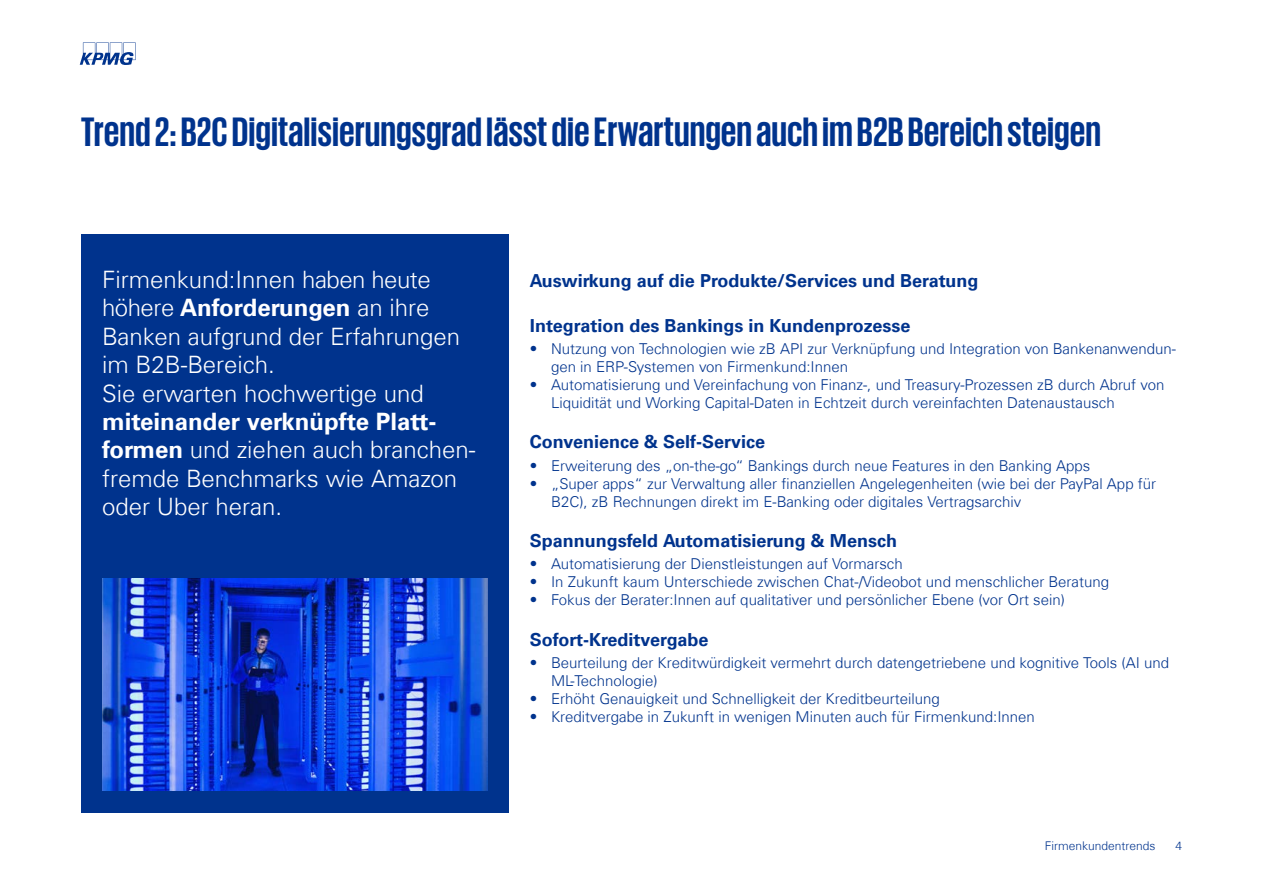
<style>
.page{position:relative;width:1263px;height:893px;background:#fff}
.page>*{position:absolute;margin:0;border:0;box-sizing:border-box;transform-origin:0 0}
.t1{font:700 42px "KPMG";color:#00338d}
.t2{font:300 24px/28.5px "Universfor KPMG";color:#fff}
.t3{font:700 18px "Universfor KPMG";color:#00338d}
.t4{font:300 15px/18px "Universfor KPMG";color:#00338d}
.t5{font:300 12px "Universfor KPMG";color:#00338d}
.s1{font-weight:700}
</style>
<div class="page">
<div style="left:81px;top:234px;width:428px;height:578px;background:#00338d"></div>
<svg style="left:80px;top:43px;width:56px;height:22px"></svg>
<img style="left:102px;top:578px;width:385px;height:213px">
<h1 class="t1" style="left:81px;top:111px;width:1022px">Trend 2: B2C Digitalisierungsgrad lässt die Erwartungen auch im B2B Bereich steigen</h1>
<h2 class="t2" style="left:102px;top:265px;width:360px">Firmenkund:Innen haben heute höhere <span class="s1">Anforderungen</span> an ihre<br>Banken aufgrund der Erfahrungen im B2B-Bereich.<br>Sie erwarten hochwertige und</h2>
<h2 class="t2" style="left:102px;top:407px;width:375px"><span class="s1">miteinander verknüpfte Platt&shy;formen</span> und ziehen auch branchen&shy;fremde Benchmarks wie Amazon oder Uber heran.</h2>
<p class="t3" style="left:530px;top:270px;width:450px">Auswirkung auf die Produkte/Services und Beratung</p>
<p class="t3" style="left:530px;top:315px;width:382px">Integration des Bankings in Kundenprozesse</p>
<p class="t4" style="left:551px;top:340px;width:626px;text-indent:-21px">• Nutzung von Technologien wie zB API zur Verknüpfung und Integration von Bankenanwendun&shy;gen in ERP-Systemen von Firmenkund:Innen</p>
<p class="t4" style="left:551px;top:376px;width:615px;text-indent:-21px">• Automatisierung und Vereinfachung von Finanz-, und Treasury-Prozessen zB durch Abruf von<br>Liquidität und Working Capital-Daten in Echtzeit durch vereinfachten Datenaustausch</p>
<p class="t3" style="left:530px;top:431px;width:237px">Convenience &amp; Self-Service</p>
<p class="t4" style="left:530px;top:456px;width:562px">• Erweiterung des „on-the-go“ Bankings durch neue Features in den Banking Apps</p>
<p class="t4" style="left:551px;top:474px;width:606px;text-indent:-21px">• „Super apps“ zur Verwaltung aller finanziellen Angelegenheiten (wie bei der PayPal App für<br>B2C), zB Rechnungen direkt im E-Banking oder digitales Vertragsarchiv</p>
<p class="t3" style="left:530px;top:530px;width:369px">Spannungsfeld Automatisierung &amp; Mensch</p>
<p class="t4" style="left:530px;top:555px;width:374px">• Automatisierung der Dienstleistungen auf Vormarsch</p>
<p class="t4" style="left:530px;top:573px;width:581px">• In Zukunft kaum Unterschiede zwischen Chat-/Videobot und menschlicher Beratung</p>
<p class="t4" style="left:530px;top:591px;width:536px">• Fokus der Berater:Innen auf qualitativer und persönlicher Ebene (vor Ort sein)</p>
<p class="t3" style="left:530px;top:628px;width:180px">Sofort-Kreditvergabe</p>
<p class="t4" style="left:551px;top:653px;width:619px;text-indent:-21px">• Beurteilung der Kreditwürdigkeit vermehrt durch datengetriebene und kognitive Tools (AI und<br>ML-Technologie)</p>
<p class="t4" style="left:530px;top:689px;width:411px">• Erhöht Genauigkeit und Schnelligkeit der Kreditbeurteilung</p>
<p class="t4" style="left:530px;top:707px;width:507px">• Kreditvergabe in Zukunft in wenigen Minuten auch für Firmenkund:Innen</p>
<p class="t5" style="left:1045px;top:839px;width:112px">Firmenkundentrends</p>
<p class="t5" style="left:1175px;top:839px;width:8px">4</p>
</div>
